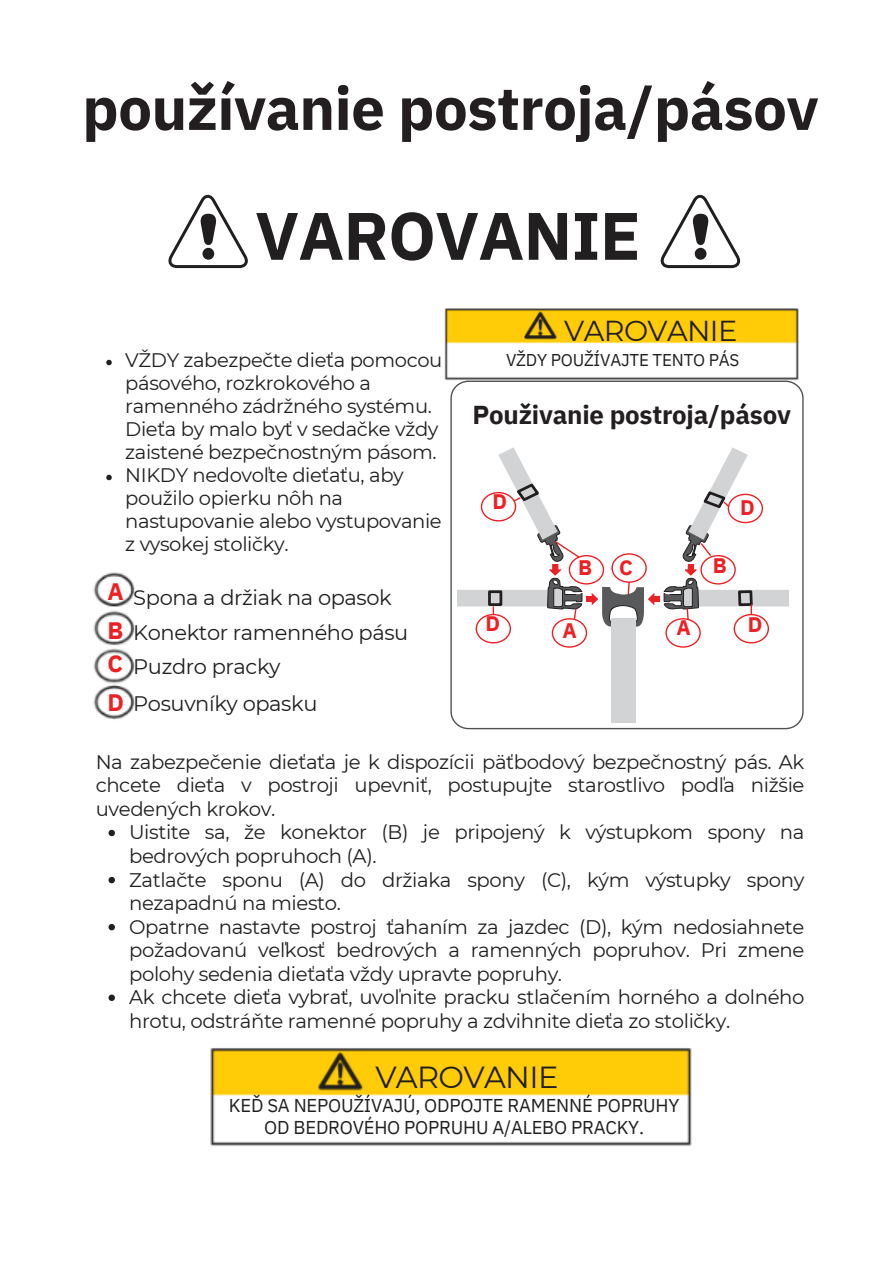
<style>
.page{position:relative;width:893px;height:1264px;background:#fff}
.page>*{position:absolute;margin:0;border:0;box-sizing:border-box;transform-origin:0 0}
.t1{font:700 67.05px "IBM Plex Sans";letter-spacing:-.01em;color:#211f20}
.t2{font:700 60px "IBM Plex Sans";letter-spacing:-.01em;color:#231f20}
.t3{font:30.45px "Montserrat";letter-spacing:-.02em;color:#211f20}
.t4{font:28.8px "Montserrat";letter-spacing:-.02em;color:#211f20}
.t5{font:700 25.8px "IBM Plex Sans";letter-spacing:-.01em;color:#231f20}
.t6{font:700 23.7px "IBM Plex Sans";color:#ed2024}
.t7{font:21px "Montserrat";letter-spacing:-.02em;color:#211f20}
.t8{font:700 21px "IBM Plex Sans";color:#ed2024}
.t9{font:19.65px/23.5px "Montserrat";letter-spacing:-.02em;color:#211f20}
.t10{font:19.5px/23px "Montserrat";letter-spacing:-.02em;color:#211f20}
.t11{font:18.6px/22px "IBM Plex Sans";letter-spacing:-.015em;color:#211f20;text-align:center}
.t12{font:17.1px "IBM Plex Sans";letter-spacing:-.015em;color:#211f20}
</style>
<div class="page">
<svg style="left:168px;top:194px;width:80px;height:74px"></svg>
<svg style="left:660px;top:194px;width:80px;height:74px"></svg>
<svg style="left:106px;top:360px;width:6px;height:5px"></svg>
<svg style="left:106px;top:475px;width:6px;height:5px"></svg>
<img style="left:444px;top:308px;width:355px;height:77px">
<svg style="left:108px;top:829px;width:7px;height:7px"></svg>
<svg style="left:108px;top:876px;width:7px;height:7px"></svg>
<svg style="left:108px;top:924px;width:7px;height:6px"></svg>
<svg style="left:108px;top:994px;width:7px;height:7px"></svg>
<img style="left:210px;top:1048px;width:482px;height:99px">
<img style="left:93px;top:572px;width:42px;height:148px">
<div style="left:450px;top:380px;width:353px;height:349px;border:1px solid #515051;border-radius:17px"></div>
<div style="left:611px;top:619px;width:24px;height:104px;background:#d2d3d4"></div>
<div style="left:551px;top:618px;width:36px;height:29px;border:1px solid #ed1f24;border-radius:50%"></div>
<div style="left:665px;top:618px;width:35px;height:29px;border:1px solid #ed1f24;border-radius:50%"></div>
<div style="left:475px;top:614px;width:36px;height:29px;border:1px solid #ed1f24;border-radius:50%"></div>
<div style="left:733px;top:614px;width:36px;height:29px;border:1px solid #ed1f24;border-radius:50%"></div>
<svg style="left:457px;top:447px;width:332px;height:189px"></svg>
<p class="t2" style="left:82px;top:68px;width:738px">používanie postroja/pásov</p>
<p class="t1" style="left:255px;top:191px;width:387px">VAROVANIE</p>
<p class="t10" style="left:125px;top:349px;width:318px">VŽDY zabezpečte dieťa pomocou pásového, rozkrokového a ramenného zádržného systému.<br>Dieťa by malo byť v sedačke vždy zaistené bezpečnostným pásom.</p>
<p class="t10" style="left:125px;top:464px;width:318px">NIKDY nedovoľte dieťaťu, aby použilo opierku nôh na nastupovanie alebo vystupovanie z vysokej stoličky.</p>
<p class="t6" style="left:108px;top:575px;width:18px">A</p>
<p class="t6" style="left:108px;top:615px;width:17px">B</p>
<p class="t6" style="left:108px;top:647px;width:17px">C</p>
<p class="t7" style="left:133px;top:584px;width:260px">Spona a držiak na opasok</p>
<p class="t7" style="left:133px;top:619px;width:276px">Konektor ramenného pásu</p>
<p class="t7" style="left:133px;top:654px;width:149px">Puzdro pracky</p>
<p class="t6" style="left:108px;top:687px;width:18px">D</p>
<p class="t7" style="left:133px;top:690px;width:186px">Posuvníky opasku</p>
<p class="t4" style="left:564px;top:313px;width:175px">VAROVANIE</p>
<p class="t12" style="left:506px;top:349px;width:235px">VŽDY POUŽÍVAJTE TENTO PÁS</p>
<p class="t5" style="left:472px;top:398px;width:320px">Použivanie postroja/pásov</p>
<p class="t8" style="left:492px;top:488px;width:16px">D</p>
<p class="t8" style="left:485px;top:610px;width:16px">D</p>
<p class="t8" style="left:578px;top:553px;width:16px">B</p>
<p class="t8" style="left:619px;top:553px;width:15px">C</p>
<p class="t8" style="left:740px;top:493px;width:16px">D</p>
<p class="t8" style="left:712px;top:551px;width:16px">B</p>
<p class="t8" style="left:562px;top:616px;width:16px">A</p>
<p class="t8" style="left:747px;top:610px;width:16px">D</p>
<p class="t8" style="left:676px;top:613px;width:16px">A</p>
<p class="t9" style="left:96px;top:750px;width:710px;text-align:justify">Na zabezpečenie dieťaťa je k dispozícii päťbodový bezpečnostný pás. Ak chcete dieťa v postroji upevniť, postupujte starostlivo podľa nižšie uvedených krokov.</p>
<p class="t9" style="left:129px;top:820px;width:676px">Uistite sa, že konektor (B) je pripojený k výstupkom spony na bedrových popruhoch (A).</p>
<p class="t9" style="left:129px;top:867px;width:676px">Zatlačte sponu (A) do držiaka spony (C), kým výstupky spony nezapadnú na miesto.</p>
<p class="t9" style="left:129px;top:914px;width:676px;text-align:justify">Opatrne nastavte postroj ťahaním za jazdec (D), kým nedosiahnete požadovanú veľkosť bedrových a ramenných popruhov. Pri zmene polohy sedenia dieťaťa vždy upravte popruhy.</p>
<p class="t9" style="left:129px;top:985px;width:676px">Ak chcete dieťa vybrať, uvoľnite pracku stlačením horného a dolného hrotu, odstráňte ramenné popruhy a zdvihnite dieťa zo stoličky.</p>
<p class="t3" style="left:375px;top:1058px;width:184px">VAROVANIE</p>
<p class="t11" style="left:229px;top:1094px;width:452px">KEĎ SA NEPOUŽÍVAJÚ, ODPOJTE RAMENNÉ POPRUHY<br>OD BEDROVÉHO POPRUHU A/ALEBO PRACKY.</p>
</div>
